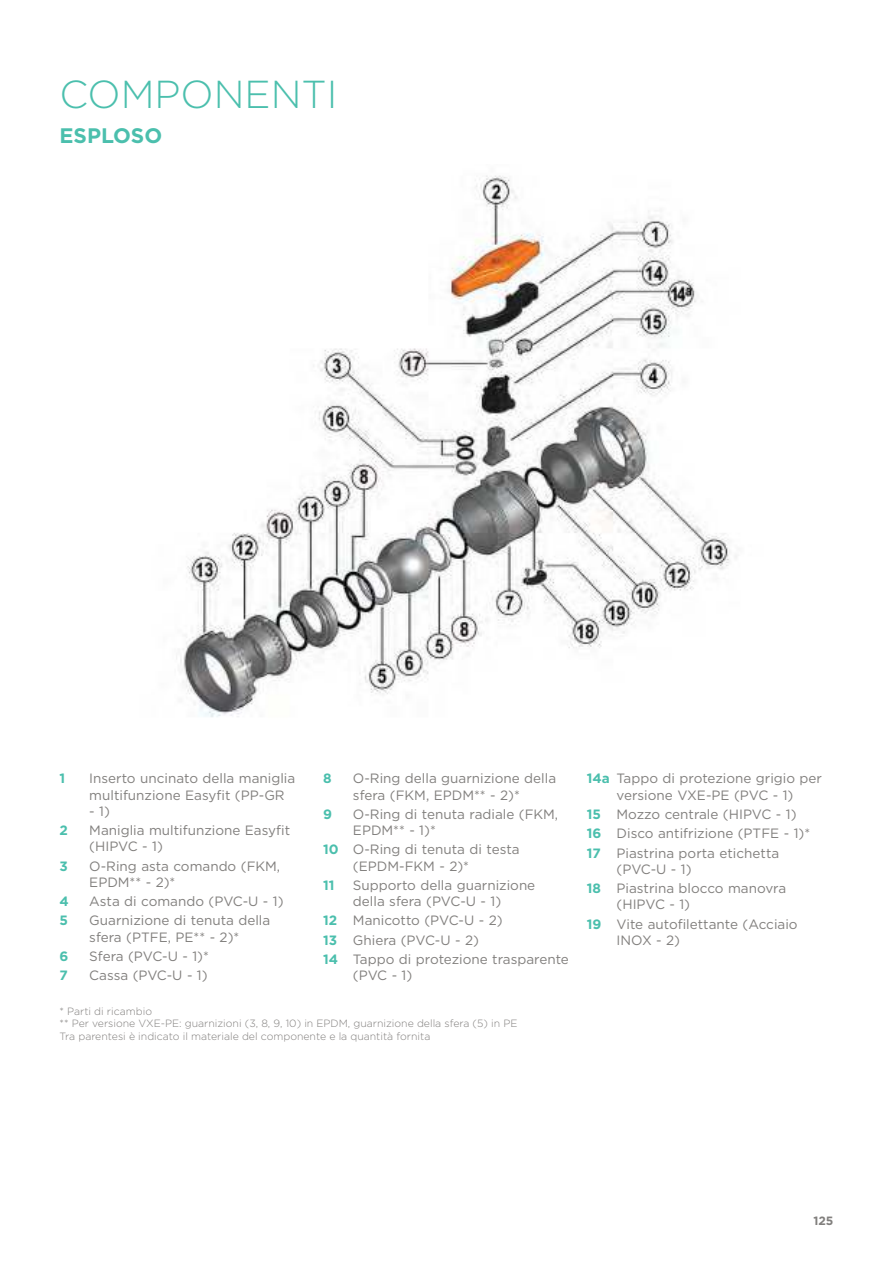
<style>
.page{position:relative;width:893px;height:1263px;background:#fff}
.page>*{position:absolute;margin:0;border:0;box-sizing:border-box;transform-origin:0 0}
.t1{font:300 39px "Gotham";color:#4bbfad}
.t2{font:700 21px "Gotham";color:#4bbfad}
.t3{font:13.5px/16.2px "Gotham";color:#817f7d}
.t4{font:700 13.5px "Gotham";color:#4bbfad}
.t5{font:700 12px "Gotham";color:#817f7d}
.t6{font:300 10.5px/12.6px "Gotham";color:#817f7d}
.s1{font-weight:700;color:#4bbfad}
</style>
<div class="page">
<img style="left:176px;top:175px;width:561px;height:542px">
<h1 class="t1" style="left:60px;top:77px;width:279px">ComPonenti</h1>
<h2 class="t2" style="left:60px;top:124px;width:104px">ESPLOSO</h2>
<p class="t4" style="left:60px;top:771px;width:7px">1</p>
<p class="t3" style="left:89px;top:771px;width:207px">Inserto uncinato della maniglia multifunzione Easyfit (PP-GR</p>
<p class="t3" style="left:89px;top:803px;width:22px">- 1)</p>
<p class="t4" style="left:60px;top:823px;width:10px">2</p>
<p class="t3" style="left:89px;top:822px;width:202px">Maniglia multifunzione Easyfit (HIPVC - 1)</p>
<p class="t4" style="left:60px;top:858px;width:10px">3</p>
<p class="t3" style="left:89px;top:858px;width:192px">O-Ring asta comando (FKM,<br>EPDM** - 2)*</p>
<p class="t4" style="left:60px;top:894px;width:11px">4</p>
<p class="t3" style="left:89px;top:893px;width:196px">Asta di comando (PVC-U - 1)</p>
<p class="t4" style="left:60px;top:913px;width:10px">5</p>
<p class="t3" style="left:89px;top:913px;width:183px">Guarnizione di tenuta della sfera (PTFE, PE** - 2)*</p>
<p class="t4" style="left:60px;top:948px;width:10px">6</p>
<p class="t3" style="left:89px;top:948px;width:121px">Sfera (PVC-U - 1)*</p>
<p class="t4" style="left:60px;top:968px;width:10px">7</p>
<p class="t3" style="left:89px;top:967px;width:120px">Cassa (PVC-U - 1)</p>
<p class="t4" style="left:323px;top:771px;width:10px">8</p>
<p class="t3" style="left:353px;top:771px;width:205px">O-Ring della guarnizione della sfera (FKM, EPDM** - 2)*</p>
<p class="t4" style="left:323px;top:806px;width:10px">9</p>
<p class="t3" style="left:353px;top:806px;width:207px">O-Ring di tenuta radiale (FKM,<br>EPDM** - 1)*</p>
<p class="t3" style="left:353px;top:842px;width:168px;text-indent:-30px"><span class="s1">10</span> O-Ring di tenuta di testa (EPDM-FKM - 2)*</p>
<p class="t4" style="left:323px;top:877px;width:13px">11</p>
<p class="t3" style="left:353px;top:877px;width:184px">Supporto della guarnizione della sfera (PVC-U - 1)</p>
<p class="t3" style="left:323px;top:911px;width:247px;line-height:19.4px"><span class="s1">12</span> Manicotto (PVC-U - 2)<br><span class="s1">13</span> Ghiera (PVC-U - 2)<br><span class="s1">14</span> Tappo di protezione trasparente</p>
<p class="t3" style="left:353px;top:967px;width:61px">(PVC - 1)</p>
<p class="t6" style="left:60px;top:1005px;width:459px">* Parti di ricambio<br>** Per versione VXe-Pe: guarnizioni (3, 8, 9, 10) in ePDm, guarnizione della sfera (5) in Pe tra parentesi è indicato il materiale del componente e la quantità fornita</p>
<p class="t3" style="left:587px;top:771px;width:237px;text-align:center"><span class="s1">14a</span> Tappo di protezione grigio per versione VXE-PE (PVC - 1)</p>
<p class="t3" style="left:587px;top:804px;width:225px;line-height:19.4px"><span class="s1">15</span> Mozzo centrale (HIPVC - 1)<br><span class="s1">16</span> Disco antifrizione (PTFE - 1)*<br><span class="s1">17</span> Piastrina porta etichetta</p>
<p class="t3" style="left:587px;top:859px;width:201px;line-height:19.4px;text-indent:30px">(PVC-U - 1)<br><span class="s1">18</span> Piastrina blocco manovra</p>
<p class="t3" style="left:587px;top:895px;width:212px;line-height:19.4px;text-indent:30px">(HIPVC - 1)<br><span class="s1">19</span> Vite autofilettante (Acciaio</p>
<p class="t3" style="left:617px;top:932px;width:65px">INOX - 2)</p>
<p class="t5" style="left:813px;top:1214px;width:22px">125</p>
</div>
